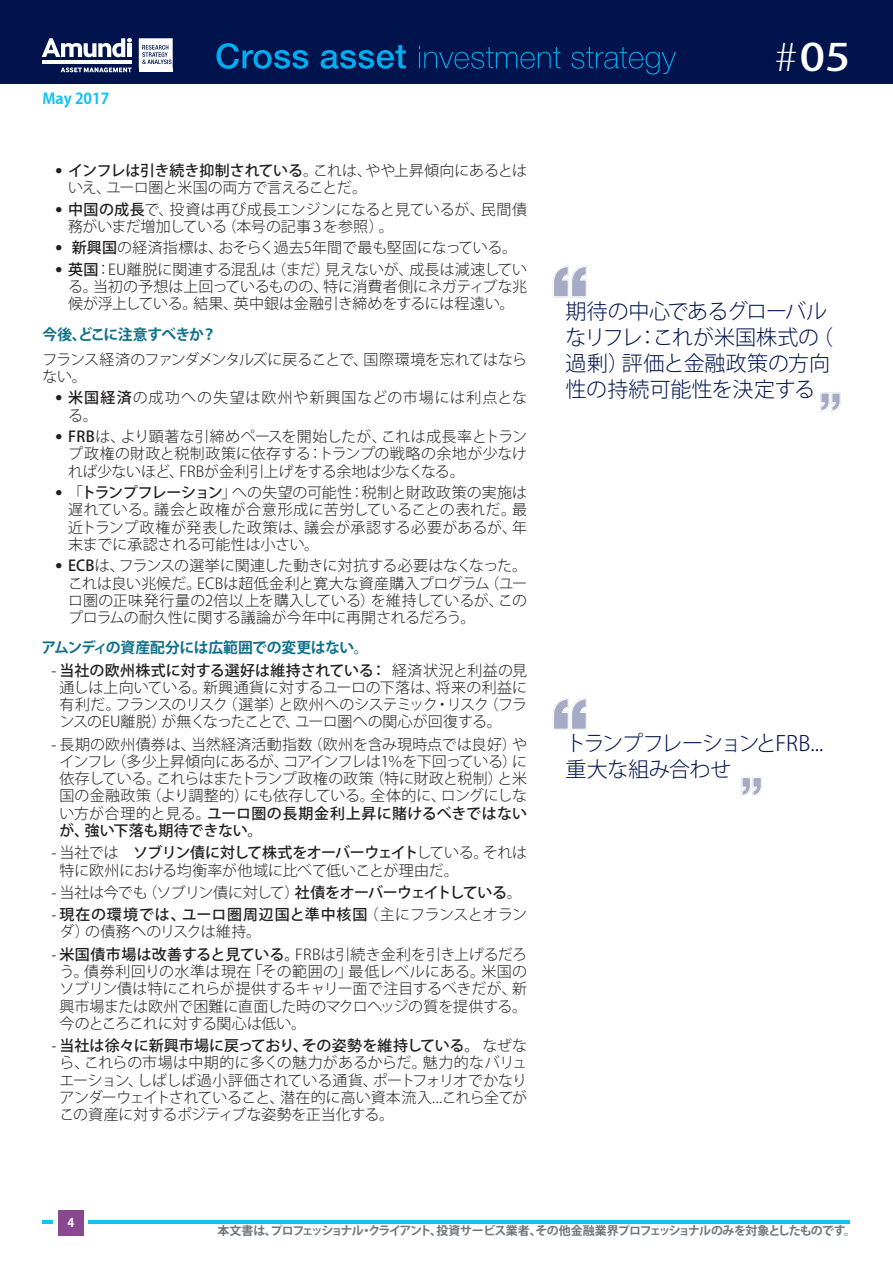
<style>
.page{position:relative;width:893px;height:1263px;background:#fff}
.page>*{position:absolute;margin:0;border:0;box-sizing:border-box;transform-origin:0 0}
.t1{font:500 37.35px "Koz Go Pro";color:#fff;scale:1.2 1}
.t2{font:300 21px/26.2px "Koz Go Pro";letter-spacing:-.02em;color:#00134d}
.t3{font:300 15px/17.2px "Koz Go Pro";letter-spacing:-.01em;color:#231f20;text-align:justify}
.t4{font:300 15px/17.2px "Koz Go Pro";letter-spacing:-.045em;color:#231f20}
.t5{font:300 15px/17.2px "Koz Go Pro";letter-spacing:.01em;color:#231f20}
.t6{font:300 15px/17.2px "Koz Go Pro";letter-spacing:-.06em;color:#231f20}
.t7{font:300 15px "Koz Go Pro";letter-spacing:-.035em;color:#231f20}
.t8{font:300 15px/17.2px "Koz Go Pro";letter-spacing:.06em;color:#231f20}
.t9{font:700 15px "Koz Go Pro";letter-spacing:-.025em;color:#10718a}
.t10{font:700 15px "Koz Go Pro";letter-spacing:-.05em;color:#10718a}
.t11{font:700 15px "Koz Go Pro";color:#15c0f2}
.t12{font:700 12px "Koz Go Pro";letter-spacing:-.07em;color:#6f757a}
.t13{font:700 12px "Koz Go Pro";color:#fff}
.s1{font-family:"Helvetica Neue LT Std"}
.s2{font-weight:500}
.s3{font-weight:200;font-size:37.8px}
</style>
<div class="page">
<hr style="left:43px;top:1220px;width:807px;height:4px;background:#15c0f2">
<div style="left:54px;top:1206px;width:34px;height:34px;background:#fff"></div>
<div style="left:58px;top:1210px;width:26px;height:25px;background:#884990"></div>
<div style="left:0;top:0;width:893px;height:84px;background:#00134d"></div>
<svg style="left:216px;top:43px;width:460px;height:32px"></svg>
<hr style="left:42px;top:61px;width:90px;height:3px;background:#fff">
<svg style="left:42px;top:38px;width:90px;height:19px"></svg>
<div style="left:127px;top:43px;width:5px;height:14px;background:#fff"></div>
<svg style="left:61px;top:67px;width:71px;height:6px"></svg>
<hr style="left:139px;top:69px;width:34px;height:3px;background:#fff">
<svg style="left:139px;top:38px;width:34px;height:30px"></svg>
<svg style="left:820px;top:392px;width:21px;height:20px"></svg>
<svg style="left:553px;top:265px;width:34px;height:32px"></svg>
<svg style="left:741px;top:777px;width:21px;height:19px"></svg>
<svg style="left:553px;top:698px;width:34px;height:32px"></svg>
<p class="t11" style="left:43px;top:88px;width:68px">May 2017</p>
<p class="t4" style="left:68px;top:162px;width:461px;text-indent:-13px"><span class="s1">•</span> <span class="s2">インフレは引き続き抑制されている</span>。これは、やや上昇傾向にあるとはいえ、ユーロ圏と米国の両方で言えることだ。</p>
<p class="t3" style="left:68px;top:201px;width:461px;text-indent:-13px"><span class="s1">•</span> <span class="s2">中国の成長</span>で、投資は再び成長エンジンになると見ているが、民間債務がいまだ増加している（本号の記事３を参照）。</p>
<p class="t3" style="left:55px;top:239px;width:463px"><span class="s1">•</span> <span class="s2">新興国</span>の経済指標は、おそらく過去5年間で最も堅固になっている。</p>
<p class="t3" style="left:68px;top:261px;width:461px;text-indent:-13px"><span class="s1">•</span> <span class="s2">英国</span>：EU離脱に関連する混乱は（まだ）見えないが、成長は減速している。当初の予想は上回っているものの、特に消費者側にネガティブな兆候が浮上している。結果、英中銀は金融引き締めをするには程遠い。</p>
<p class="t10" style="left:43px;top:324px;width:175px">今後、どこに注意すべきか？</p>
<p class="t6" style="left:43px;top:351px;width:486px">フランス経済のファンダメンタルズに戻ることで、国際環境を忘れてはならない。</p>
<p class="t8" style="left:68px;top:389px;width:461px;text-indent:-13px"><span class="s1">•</span> <span class="s2">米国経済</span>の成功への失望は欧州や新興国などの市場には利点となる。</p>
<p class="t3" style="left:68px;top:428px;width:461px;text-indent:-13px"><span class="s1">•</span> <span class="s2">FRB</span>は、より顕著な引締めペースを開始したが、これは成長率とトランプ政権の財政と税制政策に依存する：トランプの戦略の余地が少なければ少ないほど、FRBが金利引上げをする余地は少なくなる。</p>
<p class="t3" style="left:68px;top:484px;width:461px;text-indent:-13px"><span class="s1">•</span> 「<span class="s2">トランプフレーション</span>」への失望の可能性：税制と財政政策の実施は遅れている。議会と政権が合意形成に苦労していることの表れだ。最近トランプ政権が発表した政策は、議会が承認する必要があるが、年末までに承認される可能性は小さい。</p>
<p class="t3" style="left:68px;top:557px;width:461px;text-indent:-13px"><span class="s1">•</span> <span class="s2">ECB</span>は、フランスの選挙に関連した動きに対抗する必要はなくなった。これは良い兆候だ。ECBは超低金利と寛大な資産購入プログラム（ユーロ圏の正味発行量の2倍以上を購入している）を維持しているが、このプロラムの耐久性に関する議論が今年中に再開されるだろう。</p>
<p class="t9" style="left:42px;top:638px;width:329px">アムンディの資産配分には広範囲での変更はない。</p>
<p class="t3" style="left:60px;top:661px;width:469px;text-indent:-9px"><span class="s1">-</span> <span class="s2">当社の欧州株式に対する選好は維持されている：</span>経済状況と利益の見通しは上向いている。新興通貨に対するユーロの下落は、将来の利益に有利だ。フランスのリスク（選挙）と欧州へのシステミック・リスク（フランスのEU離脱）が無くなったことで、ユーロ圏への関心が回復する。</p>
<p class="t3" style="left:60px;top:736px;width:469px;text-indent:-9px"><span class="s1">-</span> 長期の欧州債券は、当然経済活動指数（欧州を含み現時点では良好）やインフレ（多少上昇傾向にあるが、コアインフレは1％を下回っている）に依存している。これらはまたトランプ政権の政策（特に財政と税制）と米国の金融政策（より調整的）にも依存している。全体的に、ロングにしない方が合理的と見る。<span class="s2">ユーロ圏の長期金利上昇に賭けるべきではないが、強い下落も期待できない。</span></p>
<p class="t3" style="left:60px;top:844px;width:469px;text-indent:-9px"><span class="s1">-</span> 当社では <span class="s2">ソブリン債に対して株式をオーバーウェイト</span>している。それは特に欧州における均衡率が他域に比べて低いことが理由だ。</p>
<p class="t7" style="left:51px;top:882px;width:472px"><span class="s1">-</span> 当社は今でも（ソブリン債に対して）<span class="s2">社債をオーバーウェイトしている</span>。</p>
<p class="t5" style="left:60px;top:906px;width:469px;text-indent:-9px"><span class="s1">-</span> <span class="s2">現在の環境では、ユーロ圏周辺国と準中核国</span>（主にフランスとオランダ）の債務へのリスクは維持。</p>
<p class="t3" style="left:60px;top:946px;width:469px;text-indent:-9px"><span class="s1">-</span> <span class="s2">米国債市場は改善すると見ている。</span>FRBは引続き金利を引き上げるだろう。債券利回りの水準は現在「その範囲の」最低レベルにある。米国のソブリン債は特にこれらが提供するキャリー面で注目するべきだが、新興市場または欧州で困難に直面した時のマクロヘッジの質を提供する。今のところこれに対する関心は低い。</p>
<p class="t3" style="left:60px;top:1037px;width:469px;text-indent:-9px"><span class="s1">-</span> <span class="s2">当社は徐々に新興市場に戻っており、その姿勢を維持している。</span>なぜなら、これらの市場は中期的に多くの魅力があるからだ。魅力的なバリュエーション、しばしば過小評価されている通貨、ポートフォリオでかなりアンダーウェイトされていること、潜在的に高い資本流入...これら全てがこの資産に対するポジティブな姿勢を正当化する。</p>
<h1 class="t1" style="left:775px;top:33px;width:65px"><span class="s3">#</span>05</h1>
<h2 class="t2" style="left:566px;top:298px;width:269px">期待の中心であるグローバルなリフレ：これが米国株式の（過剰）評価と金融政策の方向性の持続可能性を決定する</h2>
<h2 class="t2" style="left:566px;top:730px;width:259px">トランプフレーションとFRB...重大な組み合わせ</h2>
<p class="t13" style="left:67px;top:1215px;width:8px">4</p>
<p class="t12" style="left:218px;top:1223px;width:640px">本文書は、プロフェッショナル・クライアント、投資サービス業者、その他金融業界プロフェッショナルのみを対象としたものです。</p>
</div>
